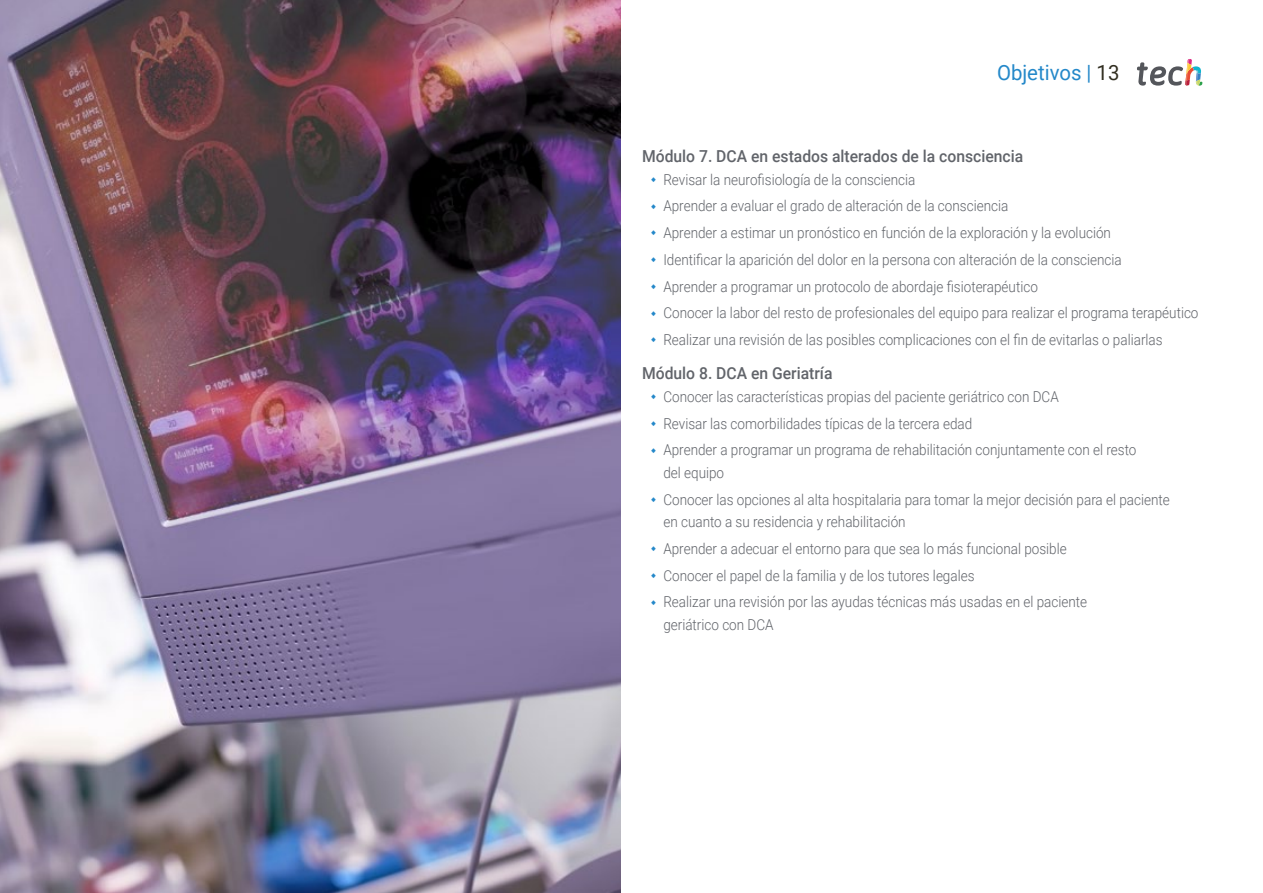
<style>
.page{position:relative;width:1263px;height:893px;background:#fff}
.page>*{position:absolute;margin:0;border:0;box-sizing:border-box;transform-origin:0 0}
.t1{font:21px "Roboto";color:#2488c9}
.t2{font:500 16.5px "Roboto";color:#61646a;scale:.95 1}
.t3{font:300 15px/26.7px "Roboto";color:#61646a;scale:.9 1}
.s1{color:#312e20}
</style>
<div class="page">
<img style="left:0;top:0;width:621px;height:893px">
<svg style="left:1137px;top:59px;width:65px;height:27px"></svg>
<h1 class="t1" style="left:997px;top:57px;width:124px">Objetivos | <span class="s1">13</span></h1>
<p class="t2" style="left:642px;top:145px;width:403px">Módulo 7. DCA en estados alterados de la consciencia</p>
<p class="t3" style="left:663px;top:165px;width:596px">Revisar la neurofisiología de la consciencia<br>Aprender a evaluar el grado de alteración de la consciencia<br>Aprender a estimar un pronóstico en función de la exploración y la evolución<br>Identificar la aparición del dolor en la persona con alteración de la consciencia<br>Aprender a programar un protocolo de abordaje fisioterapéutico<br>Conocer la labor del resto de profesionales del equipo para realizar el programa terapéutico Realizar una revisión de las posibles complicaciones con el fin de evitarlas o paliarlas</p>
<p class="t2" style="left:642px;top:362px;width:202px">Módulo 8. DCA en Geriatría</p>
<p class="t3" style="left:663px;top:383px;width:527px">Conocer las características propias del paciente geriátrico con DCA<br>Revisar las comorbilidades típicas de la tercera edad<br>Aprender a programar un programa de rehabilitación conjuntamente con el resto</p>
<p class="t3" style="left:663px;top:459px;width:564px">del equipo<br>Conocer las opciones al alta hospitalaria para tomar la mejor decisión para el paciente</p>
<p class="t3" style="left:663px;top:508px;width:472px">en cuanto a su residencia y rehabilitación<br>Aprender a adecuar el entorno para que sea lo más funcional posible Conocer el papel de la familia y de los tutores legales<br>Realizar una revisión por las ayudas técnicas más usadas en el paciente</p>
<p class="t3" style="left:663px;top:611px;width:124px">geriátrico con DCA</p>
</div>
